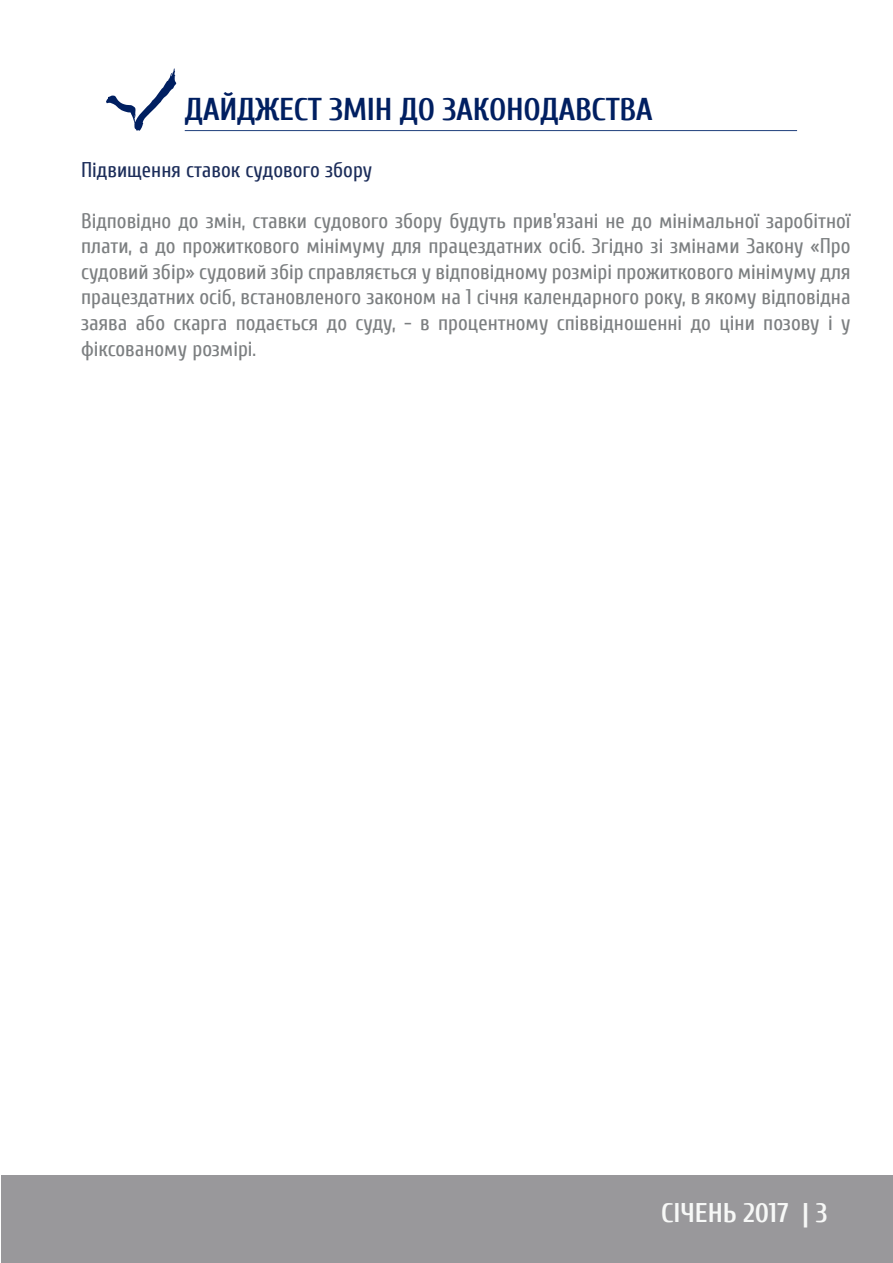
<style>
.page{position:relative;width:893px;height:1263px;background:#fff}
.page>*{position:absolute;margin:0;border:0;box-sizing:border-box;transform-origin:0 0}
.t1{font:700 31.5px "Cuprum";letter-spacing:-.01em;color:#001f61}
.t2{font:700 27px "Cuprum";color:#f7f8f7}
.t3{font:21.3px/25.5px "Cuprum";color:#7c7f81;text-align:justify}
.t4{font:21.3px "Cuprum";color:#1c2d5a}
</style>
<div class="page">
<hr style="left:185px;top:130px;width:612px;height:1px;background:#1f3f7c">
<svg style="left:106px;top:68px;width:71px;height:63px"></svg>
<div style="left:1px;top:1175px;width:892px;height:88px;background:#99989b"></div>
<h1 class="t1" style="left:185px;top:92px;width:470px">ДАЙДЖЕСТ ЗМІН ДО ЗАКОНОДАВСТВА</h1>
<p class="t4" style="left:81px;top:158px;width:293px">Підвищення ставок судового збору</p>
<p class="t3" style="left:81px;top:208px;width:771px">Відповідно до змін, ставки судового збору будуть прив'язані не до мінімальної заробітної плати, а до прожиткового мінімуму для працездатних осіб. Згідно зі змінами Закону «Про судовий збір» судовий збір справляється у відповідному розмірі прожиткового мінімуму для працездатних осіб, встановленого законом на 1 січня календарного року, в якому відповідна заява або скарга подається до суду, - в процентному співвідношенні до ціни позову і у фіксованому розмірі.</p>
<p class="t2" style="left:661px;top:1198px;width:168px">СІЧЕНЬ 2017 | 3</p>
</div>
